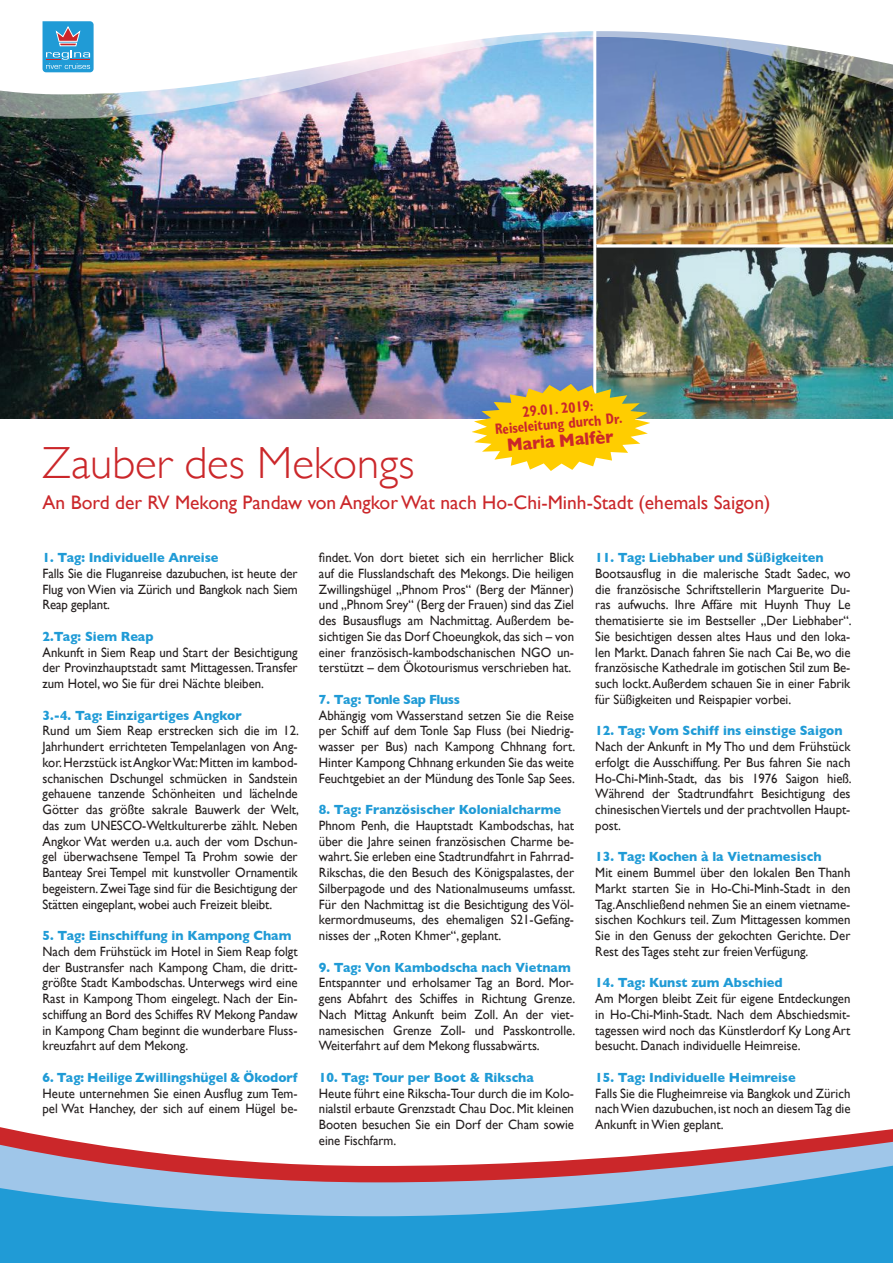
<style>
.page{position:relative;width:893px;height:1263px;background:#fff}
.page>*{position:absolute;margin:0;border:0;box-sizing:border-box;transform-origin:0 0}
.t1{font:300 45px "Gill Sans";color:#cb272a}
.t2{font:19.5px "Gill Sans";color:#cb272a}
.t3{font:700 18.15px "Gill Sans";color:#cb272a;scale:.92 1}
.t4{font:700 condensed 15px/15px "Gill Sans";color:#cb272a;text-align:center;scale:.92 1}
.t5{font:13.5px/15.8px "Gill Sans";color:#241f1f;text-align:justify;scale:.95 1}
.t6{font:700 13.5px "Gill Sans";color:#209bd6;scale:.95 1}
.t7{font:700 13.5px "Gill Sans";letter-spacing:-.03em;color:#209bd6;scale:.95 1}
</style>
<div class="page">
<svg style="left:0;top:1127px;width:893px;height:136px"></svg>
<img style="left:0;top:119px;width:593px;height:299px">
<img style="left:596px;top:248px;width:297px;height:170px">
<img style="left:596px;top:119px;width:297px;height:126px">
<img style="left:0;top:21px;width:893px;height:98px">
<hr style="left:593px;top:0;width:3px;height:426px;background:#fff">
<svg style="left:43px;top:21px;width:51px;height:51px;background:#479ece"></svg>
<svg style="left:468px;top:376px;width:186px;height:95px"></svg>
<p class="t4" style="left:493px;top:407px;width:140px;rotate:-5deg">29.01. 2019:<br>Reiseleitung durch Dr.</p>
<h3 class="t3" style="left:506px;top:431px;width:118px;rotate:-5deg">Maria Malfèr</h3>
<h1 class="t1" style="left:43px;top:427px;width:373px">Zauber des Mekongs</h1>
<h2 class="t2" style="left:43px;top:491px;width:729px">An Bord der RV Mekong Pandaw von Angkor Wat nach Ho-Chi-Minh-Stadt (ehemals Saigon)</h2>
<p class="t6" style="left:595px;top:547px;width:242px">11. Tag: Liebhaber und Süßigkeiten</p>
<p class="t5" style="left:595px;top:565px;width:271px">Bootsausflug in die malerische Stadt Sadec, wo die französische Schriftstellerin Marguerite Du&shy;ras aufwuchs. Ihre Affäre mit Huynh Thuy Le thematisierte sie im Bestseller „Der Liebhaber“.<br>Sie besichtigen dessen altes Haus und den loka&shy;len Markt. Danach fahren Sie nach Cai Be, wo die französische Kathedrale im gotischen Stil zum Be&shy;such lockt. Außerdem schauen Sie in einer Fabrik für Süßigkeiten und Reispapier vorbei.</p>
<p class="t6" style="left:595px;top:720px;width:262px">12. Tag: Vom Schiff ins einstige Saigon</p>
<p class="t5" style="left:595px;top:739px;width:271px">Nach der Ankunft in My Tho und dem Frühstück erfolgt die Ausschiffung. Per Bus fahren Sie nach Ho-Chi-Minh-Stadt, das bis 1976 Saigon hieß.<br>Während der Stadtrundfahrt Besichtigung des chinesischen Viertels und der prachtvollen Haupt&shy;post.</p>
<p class="t6" style="left:595px;top:846px;width:240px">13. Tag: Kochen à la Vietnamesisch</p>
<p class="t5" style="left:595px;top:865px;width:270px">Mit einem Bummel über den lokalen Ben Thanh Markt starten Sie in Ho-Chi-Minh-Stadt in den Tag.Anschließend nehmen Sie an einem vietname&shy;sischen Kochkurs teil. Zum Mittagessen kommen Sie in den Genuss der gekochten Gerichte. Der Rest des Tages steht zur freien Verfügung.</p>
<p class="t6" style="left:595px;top:972px;width:199px">14. Tag: Kunst zum Abschied</p>
<p class="t5" style="left:595px;top:991px;width:270px">Am Morgen bleibt Zeit für eigene Entdeckungen in Ho-Chi-Minh-Stadt. Nach dem Abschiedsmit&shy;tagessen wird noch das Künstlerdorf Ky Long Art besucht. Danach individuelle Heimreise.</p>
<p class="t6" style="left:595px;top:1067px;width:213px">15. Tag: Individuelle Heimreise</p>
<p class="t5" style="left:595px;top:1085px;width:270px">Falls Sie die Flugheimreise via Bangkok und Zürich nach Wien dazubuchen, ist noch an diesem Tag die Ankunft in Wien geplant.</p>
<p class="t5" style="left:319px;top:550px;width:270px">findet. Von dort bietet sich ein herrlicher Blick auf die Flusslandschaft des Mekongs. Die heiligen Zwillingshügel „Phnom Pros“ (Berg der Männer) und „Phnom Srey“ (Berg der Frauen) sind das Ziel des Busausflugs am Nachmittag. Außerdem be&shy;sichtigen Sie das Dorf Choeungkok, das sich – von einer französisch-kambodschanischen NGO un&shy;terstützt – dem Ökotourismus verschrieben hat.</p>
<p class="t7" style="left:319px;top:689px;width:150px">7. Tag: Tonle Sap Fluss</p>
<p class="t5" style="left:319px;top:707px;width:271px">Abhängig vom Wasserstand setzen Sie die Reise per Schiff auf dem Tonle Sap Fluss (bei Niedrig&shy;wasser per Bus) nach Kampong Chhnang fort.<br>Hinter Kampong Chhnang erkunden Sie das weite Feuchtgebiet an der Mündung des Tonle Sap Sees.</p>
<p class="t6" style="left:319px;top:799px;width:256px">8. Tag: Französischer Kolonialcharme</p>
<p class="t5" style="left:319px;top:817px;width:271px">Phnom Penh, die Hauptstadt Kambodschas, hat über die Jahre seinen französischen Charme be&shy;wahrt. Sie erleben eine Stadtrundfahrt in Fahrrad-Rikschas, die den Besuch des Königspalastes, der Silberpagode und des Nationalmuseums umfasst.<br>Für den Nachmittag ist die Besichtigung des Völ&shy;kermordmuseums, des ehemaligen S21-Gefäng&shy;nisses der „Roten Khmer“, geplant.</p>
<p class="t6" style="left:319px;top:956px;width:267px">9. Tag: Von Kambodscha nach Vietnam</p>
<p class="t5" style="left:319px;top:975px;width:271px">Entspannter und erholsamer Tag an Bord. Mor&shy;gens Abfahrt des Schiffes in Richtung Grenze.<br>Nach Mittag Ankunft beim Zoll. An der viet&shy;namesischen Grenze Zoll- und Passkontrolle.<br>Weiterfahrt auf dem Mekong flussabwärts.</p>
<p class="t6" style="left:319px;top:1067px;width:228px">10. Tag: Tour per Boot &amp; Rikscha</p>
<p class="t5" style="left:319px;top:1085px;width:270px">Heute führt eine Rikscha-Tour durch die im Kolo&shy;nialstil erbaute Grenzstadt Chau Doc. Mit kleinen Booten besuchen Sie ein Dorf der Cham sowie eine Fischfarm.</p>
<p class="t6" style="left:43px;top:547px;width:187px">1. Tag: Individuelle Anreise</p>
<p class="t5" style="left:43px;top:565px;width:270px">Falls Sie die Fluganreise dazubuchen, ist heute der Flug von Wien via Zürich und Bangkok nach Siem Reap geplant.</p>
<p class="t6" style="left:43px;top:626px;width:118px">2.Tag: Siem Reap</p>
<p class="t5" style="left:43px;top:644px;width:270px">Ankunft in Siem Reap und Start der Besichtigung der Provinzhauptstadt samt Mittagessen. Transfer zum Hotel, wo Sie für drei Nächte bleiben.</p>
<p class="t6" style="left:43px;top:704px;width:211px">3.-4. Tag: Einzigartiges Angkor</p>
<p class="t5" style="left:43px;top:723px;width:271px">Rund um Siem Reap erstrecken sich die im 12.<br>Jahrhundert errichteten Tempelanlagen von Ang&shy;kor. Herzstück ist Angkor Wat: Mitten im kambod&shy;schanischen Dschungel schmücken in Sandstein gehauene tanzende Schönheiten und lächelnde Götter das größte sakrale Bauwerk der Welt, das zum UNESCO-Weltkulturerbe zählt. Neben Angkor Wat werden u.a. auch der vom Dschun&shy;gel überwachsene Tempel Ta Prohm sowie der Banteay Srei Tempel mit kunstvoller Ornamentik begeistern. Zwei Tage sind für die Besichtigung der Stätten eingeplant, wobei auch Freizeit bleibt.</p>
<p class="t6" style="left:43px;top:925px;width:263px">5. Tag: Einschiffung in Kampong Cham</p>
<p class="t5" style="left:43px;top:943px;width:270px">Nach dem Frühstück im Hotel in Siem Reap folgt der Bustransfer nach Kampong Cham, die dritt&shy;größte Stadt Kambodschas. Unterwegs wird eine Rast in Kampong Thom eingelegt. Nach der Ein&shy;schiffung an Bord des Schiffes RV Mekong Pandaw in Kampong Cham beginnt die wunderbare Fluss&shy;kreuzfahrt auf dem Mekong.</p>
<p class="t6" style="left:43px;top:1066px;width:270px">6. Tag: Heilige Zwillingshügel &amp; Ökodorf</p>
<p class="t5" style="left:43px;top:1085px;width:270px">Heute unternehmen Sie einen Ausflug zum Tem&shy;pel Wat Hanchey, der sich auf einem Hügel be-</p>
</div>
